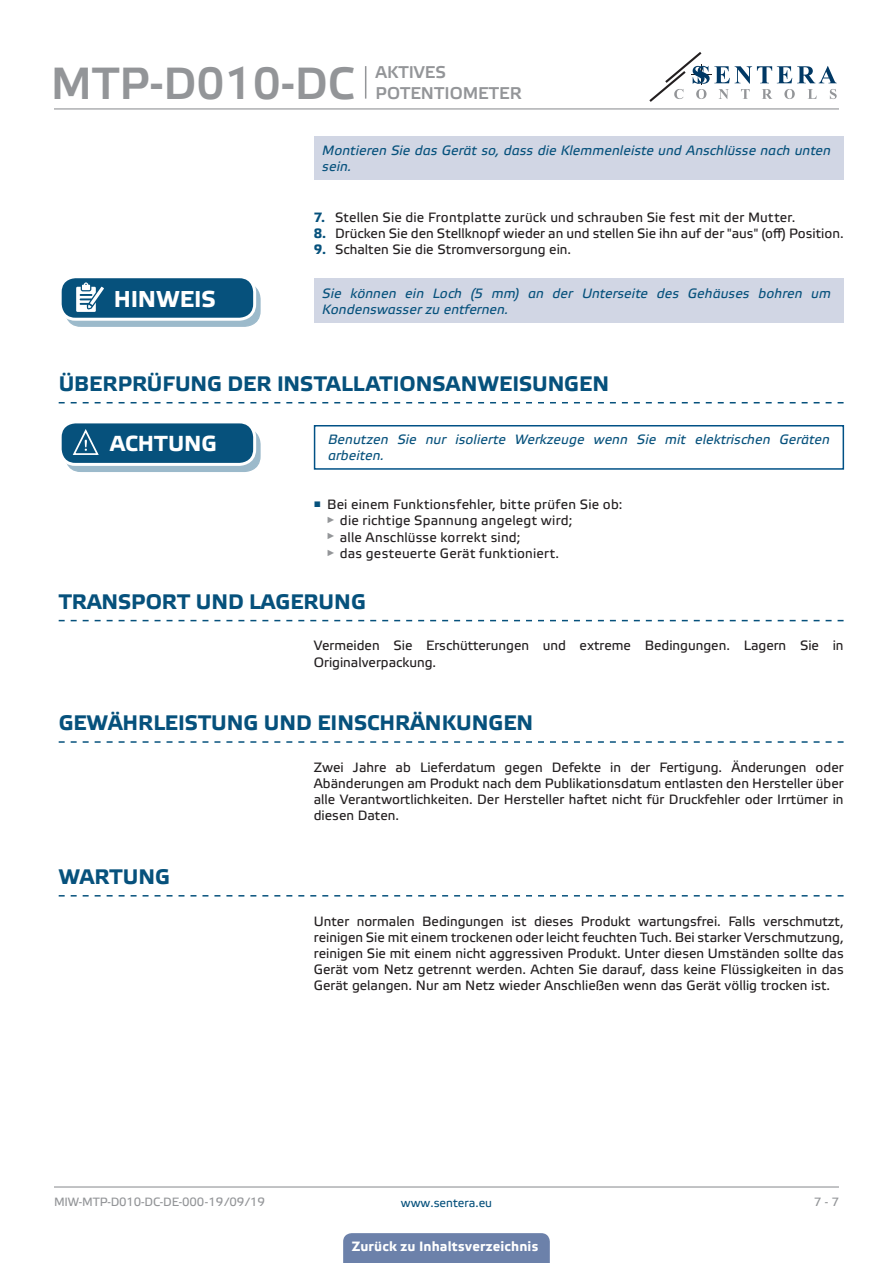
<style>
.page{position:relative;width:893px;height:1263px;background:#fff}
.page>*{position:absolute;margin:0;border:0;box-sizing:border-box;transform-origin:0 0}
.t1{font:45px "Etelka Medium Pro";color:#939598}
.t2{font:700 22.95px "Etelka Text Pro";color:#fff}
.t3{font:700 21.75px "Etelka Text Pro";color:#fff}
.t4{font:700 21px "Etelka Text Pro";color:#06517c}
.t5{font:16.95px/20.4px "Etelka Medium Pro";color:#939598}
.body{font:13.5px/16.2px "Etelka Text Pro";color:#231f20;text-align:justify}
.attention{font:italic 13.5px/16.2px "Etelka Text Pro";letter-spacing:.01em;color:#06517c}
.t6{font:700 13.5px "Etelka Text Pro";letter-spacing:.015em;color:#fff}
.t7{font:12px "Etelka Text Pro";letter-spacing:-.015em;color:#939598}
.t8{font:12px "Etelka Text Pro";color:#06517c}
.s1{font-weight:700;color:#06517c}
</style>
<div class="page">
<hr style="left:54px;top:108px;width:785px;height:1px;background:#939598">
<hr style="left:54px;top:1186px;width:785px;height:1px;background:#939598">
<svg style="left:649px;top:52px;width:188px;height:50px"></svg>
<div style="left:343px;top:1233px;width:207px;height:30px;background:#6c81aa"></div>
<div style="left:314px;top:136px;width:530px;height:44px;background:#d1d6e4"></div>
<div style="left:66px;top:284px;width:194px;height:42px;background:#9cbacb;border-radius:15px"></div>
<div style="left:65px;top:283px;width:196px;height:44px;border:1px solid #06517c;border-radius:15px"></div>
<div style="left:60px;top:277px;width:195px;height:42px;background:#06517c;border-radius:15px"></div>
<div style="left:59px;top:275px;width:197px;height:46px;border:3px solid #fff;border-radius:15px"></div>
<svg style="left:76px;top:282px;width:33px;height:38px"></svg>
<svg style="left:59px;top:402px;width:785px;height:1px"></svg>
<div style="left:314px;top:279px;width:530px;height:44px;background:#d1d6e4"></div>
<div style="left:66px;top:429px;width:194px;height:42px;background:#9cbacb;border-radius:15px"></div>
<div style="left:65px;top:428px;width:196px;height:44px;border:1px solid #06517c;border-radius:15px"></div>
<div style="left:60px;top:422px;width:195px;height:42px;background:#06517c;border-radius:15px"></div>
<div style="left:59px;top:420px;width:197px;height:46px;border:3px solid #fff;border-radius:15px"></div>
<svg style="left:71px;top:429px;width:38px;height:36px"></svg>
<div style="left:314px;top:425px;width:530px;height:45px;border:2px solid #015186"></div>
<svg style="left:59px;top:620px;width:785px;height:1px"></svg>
<svg style="left:59px;top:741px;width:785px;height:2px"></svg>
<svg style="left:59px;top:895px;width:785px;height:1px"></svg>
<hr style="left:365px;top:66px;width:1px;height:33px;background:#939598">
<h1 class="t1" style="left:51px;top:59px;width:305px">MTP-D010-DC</h1>
<p class="t5" style="left:376px;top:63px;width:148px">AKTIVES<br>POTENTIOMETER</p>
<p class="attention" style="left:322px;top:143px;width:510px">Montieren Sie das Gerät so, dass die Klemmenleiste und Anschlüsse nach unten sein.</p>
<p class="body" style="left:314px;top:210px;width:483px"><span class="s1">7.</span> Stellen Sie die Frontplatte zurück und schrauben Sie fest mit der Mutter.</p>
<p class="body" style="left:314px;top:226px;width:531px"><span class="s1">8.</span> Drücken Sie den Stellknopf wieder an und stellen Sie ihn auf der "aus" (off) Position.</p>
<p class="body" style="left:314px;top:242px;width:259px"><span class="s1">9.</span> Schalten Sie die Stromversorgung ein.</p>
<p class="t2" style="left:114px;top:287px;width:104px">HINWEIS</p>
<p class="attention" style="left:322px;top:286px;width:510px">Sie können ein Loch (5 mm) an der Unterseite des Gehäuses bohren um<br>Kondenswasser zu entfernen.</p>
<p class="t4" style="left:59px;top:372px;width:552px">ÜBERPRÜFUNG DER INSTALLATIONSANWEISUNGEN</p>
<p class="t3" style="left:110px;top:431px;width:108px">ACHTUNG</p>
<p class="attention" style="left:328px;top:432px;width:503px">Benutzen Sie nur isolierte Werkzeuge wenn Sie mit elektrischen Geräten arbeiten.</p>
<p class="body" style="left:314px;top:497px;width:310px"><sup>■</sup> Bei einem Funktionsfehler, bitte prüfen Sie ob:</p>
<p class="body" style="left:327px;top:513px;width:247px"><sup>►</sup> die richtige Spannung angelegt wird;</p>
<p class="body" style="left:327px;top:530px;width:195px"><sup>►</sup> alle Anschlüsse korrekt sind;</p>
<p class="body" style="left:327px;top:546px;width:234px"><sup>►</sup> das gesteuerte Gerät funktioniert.</p>
<p class="t4" style="left:59px;top:590px;width:309px">TRANSPORT UND LAGERUNG</p>
<p class="body" style="left:314px;top:638px;width:531px">Vermeiden Sie Erschütterungen und extreme Bedingungen. Lagern Sie in<br>Originalverpackung.</p>
<p class="t4" style="left:59px;top:711px;width:476px">GEWÄHRLEISTUNG UND EINSCHRÄNKUNGEN</p>
<p class="body" style="left:314px;top:760px;width:531px">Zwei Jahre ab Lieferdatum gegen Defekte in der Fertigung. Änderungen oder Abänderungen am Produkt nach dem Publikationsdatum entlasten den Hersteller über alle Verantwortlichkeiten. Der Hersteller haftet nicht für Druckfehler oder Irrtümer in diesen Daten.</p>
<p class="t4" style="left:59px;top:865px;width:113px">WARTUNG</p>
<p class="body" style="left:314px;top:913px;width:531px">Unter normalen Bedingungen ist dieses Produkt wartungsfrei. Falls verschmutzt, reinigen Sie mit einem trockenen oder leicht feuchten Tuch. Bei starker Verschmutzung, reinigen Sie mit einem nicht aggressiven Produkt. Unter diesen Umständen sollte das Gerät vom Netz getrennt werden. Achten Sie darauf, dass keine Flüssigkeiten in das Gerät gelangen. Nur am Netz wieder Anschließen wenn das Gerät völlig trocken ist.</p>
<p class="t7" style="left:54px;top:1195px;width:212px">MIW-MTP-D010-DC-DE-000 - 19 / 09 / 19</p>
<p class="t8" style="left:401px;top:1196px;width:93px">www.sentera.eu</p>
<p class="t7" style="left:814px;top:1195px;width:27px">7 - 7</p>
<p class="t6" style="left:352px;top:1239px;width:188px">Zurück zu Inhaltsverzeichnis</p>
</div>
